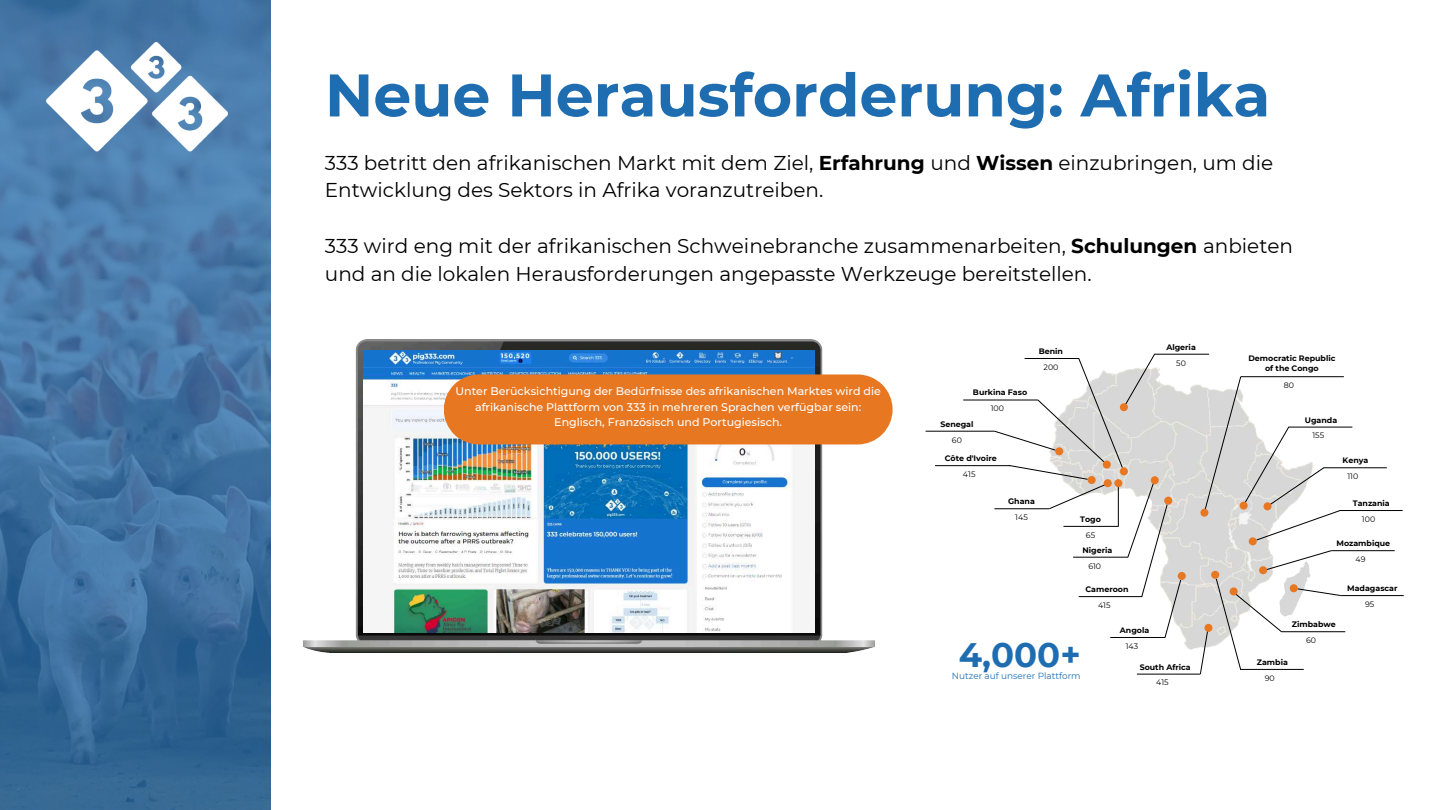
<style>
.page{position:relative;width:1440px;height:810px;background:#fff}
.page>*{position:absolute;margin:0;border:0;box-sizing:border-box;transform-origin:0 0}
.t1{font:700 60px "Montserrat";color:#1f6db1}
.t2{font:700 34px "Montserrat";color:#1f6db1}
.t3{font:20px/27.8px "Montserrat";color:#000}
.t4{font:500 11px/15.4px "Montserrat";color:#fff;text-align:center}
.t5{font:8.9px "Montserrat";color:#1f6db1}
.t6{font:700 7.9px/9.3px "Montserrat";color:#000;text-align:center}
.t7{font:7.9px "Montserrat";color:#000}
.s1{font-weight:700}
</style>
<div class="page">
<svg style="left:0;top:0;width:270px;height:810px;background:#4172a1"></svg>
<img style="left:47px;top:42px;width:180px;height:110px">
<img style="left:304px;top:340px;width:570px;height:313px">
<img style="left:363px;top:351px;width:451px;height:281px">
<div style="left:444px;top:374px;width:449px;height:70px;background:#e87722"></div>
<img style="left:1182px;top:384px;width:131px;height:266px">
<svg style="left:993px;top:353px;width:189px;height:285px"></svg>
<svg style="left:1200px;top:627px;width:9px;height:48px"></svg>
<svg style="left:1204px;top:376px;width:136px;height:165px"></svg>
<svg style="left:1263px;top:550px;width:69px;height:21px"></svg>
<svg style="left:1297px;top:588px;width:43px;height:8px"></svg>
<svg style="left:1215px;top:578px;width:68px;height:91px"></svg>
<div style="left:1151px;top:476px;width:8px;height:8px;background:#e87722;border-radius:50%"></div>
<div style="left:1204px;top:624px;width:8px;height:8px;background:#e87722;border-radius:50%"></div>
<div style="left:1178px;top:572px;width:8px;height:8px;background:#e87722;border-radius:50%"></div>
<div style="left:1088px;top:476px;width:8px;height:8px;background:#e87722;border-radius:50%"></div>
<div style="left:1114px;top:479px;width:8px;height:8px;background:#e87722;border-radius:50%"></div>
<div style="left:1055px;top:447px;width:8px;height:8px;background:#e87722;border-radius:50%"></div>
<div style="left:1103px;top:461px;width:8px;height:8px;background:#e87722;border-radius:50%"></div>
<div style="left:1104px;top:479px;width:8px;height:8px;background:#e87722;border-radius:50%"></div>
<div style="left:1120px;top:467px;width:8px;height:8px;background:#e87722;border-radius:50%"></div>
<div style="left:1164px;top:497px;width:8px;height:8px;background:#e87722;border-radius:50%"></div>
<div style="left:1240px;top:502px;width:8px;height:8px;background:#e87722;border-radius:50%"></div>
<div style="left:1264px;top:502px;width:8px;height:8px;background:#e87722;border-radius:50%"></div>
<div style="left:1249px;top:537px;width:8px;height:8px;background:#e87722;border-radius:50%"></div>
<div style="left:1211px;top:571px;width:8px;height:8px;background:#e87722;border-radius:50%"></div>
<div style="left:1230px;top:587px;width:8px;height:8px;background:#e87722;border-radius:50%"></div>
<div style="left:1259px;top:566px;width:8px;height:8px;background:#e87722;border-radius:50%"></div>
<div style="left:1200px;top:509px;width:8px;height:8px;background:#e87722;border-radius:50%"></div>
<div style="left:1120px;top:403px;width:8px;height:8px;background:#e87722;border-radius:50%"></div>
<div style="left:1290px;top:584px;width:8px;height:8px;background:#e87722;border-radius:50%"></div>
<hr style="left:1073px;top:557px;width:55px;height:1px;background:#000">
<hr style="left:994px;top:508px;width:55px;height:1px;background:#000">
<hr style="left:1063px;top:526px;width:56px;height:1px;background:#000">
<hr style="left:1110px;top:637px;width:55px;height:1px;background:#000">
<hr style="left:1079px;top:596px;width:63px;height:1px;background:#000">
<hr style="left:935px;top:465px;width:75px;height:1px;background:#000">
<hr style="left:926px;top:431px;width:68px;height:1px;background:#000">
<hr style="left:963px;top:400px;width:75px;height:1px;background:#000">
<hr style="left:1025px;top:358px;width:54px;height:1px;background:#000">
<hr style="left:1155px;top:354px;width:54px;height:1px;background:#000">
<hr style="left:1137px;top:674px;width:63px;height:1px;background:#000">
<hr style="left:1289px;top:427px;width:63px;height:1px;background:#000">
<hr style="left:1323px;top:467px;width:64px;height:1px;background:#000">
<hr style="left:1241px;top:376px;width:103px;height:1px;background:#000">
<hr style="left:1339px;top:510px;width:64px;height:1px;background:#000">
<hr style="left:1331px;top:550px;width:64px;height:1px;background:#000">
<hr style="left:1240px;top:669px;width:64px;height:1px;background:#000">
<hr style="left:1282px;top:631px;width:63px;height:1px;background:#000">
<hr style="left:1340px;top:595px;width:64px;height:1px;background:#000">
<h1 class="t1" style="left:325px;top:58px;width:947px">Neue Herausforderung: Afrika</h1>
<p class="t3" style="left:325px;top:148px;width:950px">333 betritt den afrikanischen Markt mit dem Ziel, <span class="s1">Erfahrung</span> und <span class="s1">Wissen</span> einzubringen, um die<br>Entwicklung des Sektors in Afrika voranzutreiben.</p>
<p class="t3" style="left:325px;top:232px;width:970px">333 wird eng mit der afrikanischen Schweinebranche zusammenarbeiten, <span class="s1">Schulungen</span> anbieten und an die lokalen Herausforderungen angepasste Werkzeuge bereitstellen.</p>
<p class="t4" style="left:455px;top:384px;width:427px">Unter Berücksichtigung der Bedürfnisse des afrikanischen Marktes wird die afrikanische Plattform von 333 in mehreren Sprachen verfügbar sein:<br>Englisch, Französisch und Portugiesisch.</p>
<p class="t6" style="left:1039px;top:346px;width:26px">Benin</p>
<p class="t6" style="left:1166px;top:342px;width:31px">Algeria</p>
<p class="t6" style="left:973px;top:388px;width:56px">Burkina Faso</p>
<p class="t6" style="left:940px;top:419px;width:35px">Senegal</p>
<p class="t7" style="left:952px;top:435px;width:12px">60</p>
<p class="t7" style="left:991px;top:404px;width:15px">100</p>
<p class="t6" style="left:945px;top:454px;width:54px">Côte d'Ivoire</p>
<p class="t7" style="left:963px;top:469px;width:14px">415</p>
<p class="t6" style="left:1008px;top:497px;width:28px">Ghana</p>
<p class="t7" style="left:1015px;top:512px;width:14px">145</p>
<p class="t7" style="left:1044px;top:362px;width:16px">200</p>
<p class="t6" style="left:1080px;top:514px;width:22px">Togo</p>
<p class="t7" style="left:1086px;top:530px;width:11px">65</p>
<p class="t6" style="left:1083px;top:545px;width:31px">Nigeria</p>
<p class="t7" style="left:1088px;top:561px;width:14px">610</p>
<p class="t6" style="left:1086px;top:585px;width:45px">Cameroon</p>
<p class="t7" style="left:1098px;top:600px;width:14px">415</p>
<p class="t6" style="left:1120px;top:625px;width:31px">Angola</p>
<p class="t7" style="left:1176px;top:358px;width:11px">50</p>
<h2 class="t2" style="left:959px;top:634px;width:123px">4,000+</h2>
<p class="t5" style="left:952px;top:670px;width:130px">Nutzer auf unserer Plattform</p>
<p class="t7" style="left:1126px;top:641px;width:14px">143</p>
<p class="t6" style="left:1140px;top:662px;width:53px">South Africa</p>
<p class="t7" style="left:1156px;top:678px;width:14px">415</p>
<p class="t6" style="left:1248px;top:354px;width:88px">Democratic Republic of the Congo</p>
<p class="t7" style="left:1284px;top:380px;width:12px">80</p>
<p class="t6" style="left:1305px;top:415px;width:34px">Uganda</p>
<p class="t7" style="left:1312px;top:431px;width:13px">155</p>
<p class="t6" style="left:1343px;top:456px;width:27px">Kenya</p>
<p class="t7" style="left:1347px;top:471px;width:12px">110</p>
<p class="t6" style="left:1353px;top:499px;width:39px">Tanzania</p>
<p class="t6" style="left:1336px;top:539px;width:55px">Mozambique</p>
<p class="t7" style="left:1362px;top:514px;width:15px">100</p>
<p class="t7" style="left:1356px;top:554px;width:12px">49</p>
<p class="t6" style="left:1347px;top:584px;width:52px">Madagascar</p>
<p class="t7" style="left:1365px;top:599px;width:11px">95</p>
<p class="t6" style="left:1292px;top:620px;width:46px">Zimbabwe</p>
<p class="t6" style="left:1257px;top:657px;width:33px">Zambia</p>
<p class="t7" style="left:1265px;top:673px;width:12px">90</p>
<p class="t7" style="left:1306px;top:635px;width:12px">60</p>
</div>
